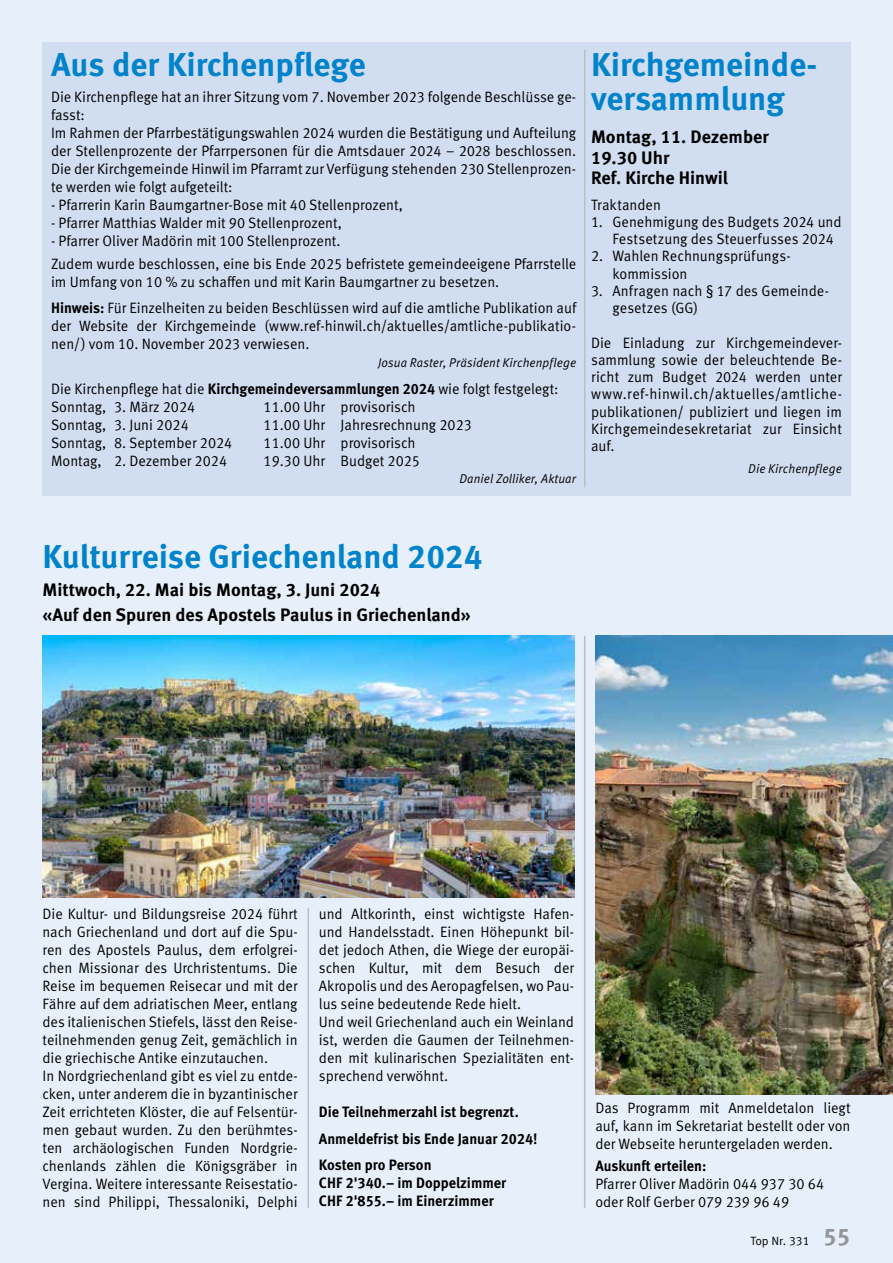
<style>
.page{position:relative;width:893px;height:1263px;background:#e7f0fa}
.page>*{position:absolute;margin:0;border:0;box-sizing:border-box;transform-origin:0 0}
.t1{font:700 33px/34.5px "Meta OT";color:#0083ca}
.t2{font:700 18px/20.2px "Meta OT";color:#000}
.t3{font:15px/18px "Meta OT";color:#000;scale:.95 1}
.t4{font:700 15px/26.5px "Meta OT";color:#000;scale:.95 1}
.t5{font:italic 12.75px "Meta OT";letter-spacing:.005em;color:#000;scale:.95 1}
.t6{font:12px "Meta OT";color:#000}
.s1{font-weight:700}
.s2{font-weight:700;font-size:24px;color:#939598}
</style>
<div class="page">
<hr style="left:308px;top:908px;width:1px;height:300px;background:#bcbec0">
<hr style="left:584px;top:636px;width:1px;height:572px;background:#bcbec0">
<div style="left:43px;top:43px;width:542px;height:453px;background:#d1ddf1"></div>
<img style="left:43px;top:636px;width:531px;height:261px">
<img style="left:595px;top:636px;width:298px;height:459px">
<div style="left:583px;top:43px;width:267px;height:453px;background:#d1ddf1"></div>
<hr style="left:584px;top:50px;width:1px;height:437px;background:#bcbec0">
<h1 class="t1" style="left:51px;top:48px;width:316px">Aus der Kirchenpflege</h1>
<p class="t3" style="left:51px;top:88px;width:554px">Die Kirchenpflege hat an ihrer Sitzung vom 7. November 2023 folgende Beschlüsse ge&shy;fasst:<br>Im Rahmen der Pfarrbestätigungswahlen 2024 wurden die Bestätigung und Aufteilung der Stellenprozente der Pfarrpersonen für die Amtsdauer 2024 – 2028 beschlossen.<br>Die der Kirchgemeinde Hinwil im Pfarramt zur Verfügung stehenden 230 Stellenprozen&shy;te werden wie folgt aufgeteilt:</p>
<p class="t3" style="left:51px;top:196px;width:372px">- Pfarrerin Karin Baumgartner-Bose mit 40 Stellenprozent,</p>
<p class="t3" style="left:51px;top:214px;width:308px">- Pfarrer Matthias Walder mit 90 Stellenprozent,</p>
<p class="t3" style="left:51px;top:230px;width:554px;line-height:22.2px">- Pfarrer Oliver Madörin mit 100 Stellenprozent.<br>Zudem wurde beschlossen, eine bis Ende 2025 befristete gemeindeeigene Pfarrstelle</p>
<p class="t3" style="left:51px;top:268px;width:554px;line-height:26.5px">im Umfang von 10 % zu schaffen und mit Karin Baumgartner zu besetzen.<br><span class="s1">Hinweis:</span> Für Einzelheiten zu beiden Beschlüssen wird auf die amtliche Publikation auf</p>
<p class="t3" style="left:51px;top:317px;width:554px">der Website der Kirchgemeinde (www.ref-hinwil.ch/aktuelles/amtliche-publikatio&shy;nen/) vom 10. November 2023 verwiesen.</p>
<p class="t5" style="left:378px;top:355px;width:210px">Josua Raster, Präsident Kirchenpflege</p>
<p class="t3" style="left:51px;top:380px;width:536px">Die Kirchenpflege hat die <span class="s1">Kirchgemeindeversammlungen 2024</span> wie folgt festgelegt:<br>Sonntag, 3. März 2024</p>
<p class="t3" style="left:264px;top:398px;width:161px">11.00 Uhr provisorisch</p>
<p class="t3" style="left:51px;top:416px;width:147px">Sonntag, 3. Juni 2024</p>
<p class="t3" style="left:264px;top:416px;width:221px">11.00 Uhr Jahresrechnung 2023</p>
<p class="t3" style="left:51px;top:434px;width:192px">Sonntag, 8. September 2024</p>
<p class="t3" style="left:264px;top:434px;width:161px">11.00 Uhr provisorisch</p>
<p class="t3" style="left:51px;top:452px;width:187px">Montag, 2. Dezember 2024</p>
<p class="t3" style="left:264px;top:452px;width:166px">19.30 Uhr Budget 2025</p>
<p class="t5" style="left:459px;top:471px;width:124px">Daniel Zolliker, Aktuar</p>
<h1 class="t1" style="left:591px;top:48px;width:228px">Kirchgemeinde&shy;versammlung</h1>
<p class="t2" style="left:591px;top:127px;width:179px">Montag, 11. Dezember<br>19.30 Uhr<br>Ref. Kirche Hinwil</p>
<p class="t3" style="left:591px;top:196px;width:75px">Traktanden</p>
<p class="t3" style="left:612px;top:213px;width:243px;line-height:17.2px;text-indent:-21px">1. Genehmigung des Budgets 2024 und<br>Festsetzung des Steuerfusses 2024</p>
<p class="t3" style="left:612px;top:248px;width:189px;line-height:17.2px;text-indent:-21px">2. Wahlen Rechnungsprüfungs&shy;kommission</p>
<p class="t3" style="left:612px;top:282px;width:230px;line-height:17.2px;text-indent:-21px">3. Anfragen nach § 17 des Gemeinde&shy;gesetzes (GG)</p>
<p class="t3" style="left:591px;top:334px;width:266px;line-height:17.2px;text-align:justify">Die Einladung zur Kirchgemeindever&shy;sammlung sowie der beleuchtende Be&shy;richt zum Budget 2024 werden unter www.ref-hinwil.ch/aktuelles/amtliche&shy;publikationen/ publiziert und liegen im Kirchgemeindesekretariat zur Einsicht auf.</p>
<p class="t5" style="left:748px;top:461px;width:100px">Die Kirchenpflege</p>
<h1 class="t1" style="left:43px;top:539px;width:442px">Kulturreise Griechenland 2024</h1>
<p class="t2" style="left:43px;top:578px;width:430px;line-height:24.5px">Mittwoch, 22. Mai bis Montag, 3. Juni 2024<br>«Auf den Spuren des Apostels Paulus in Griechenland»</p>
<p class="t3" style="left:43px;top:905px;width:270px">Die Kultur- und Bildungsreise 2024 führt nach Griechenland und dort auf die Spu&shy;ren des Apostels Paulus, dem erfolgrei&shy;chen Missionar des Urchristentums. Die Reise im bequemen Reisecar und mit der Fähre auf dem adriatischen Meer, entlang des italienischen Stiefels, lässt den Reise&shy;teilnehmenden genug Zeit, gemächlich in die griechische Antike einzutauchen.<br>In Nordgriechenland gibt es viel zu entde&shy;cken, unter anderem die in byzantinischer Zeit errichteten Klöster, die auf Felsentür&shy;men gebaut wurden. Zu den berühmtes&shy;ten archäologischen Funden Nordgrie&shy;chenlands zählen die Königsgräber in Vergina. Weitere interessante Reisestatio&shy;nen sind Philippi, Thessaloniki, Delphi</p>
<p class="t3" style="left:319px;top:905px;width:270px">und Altkorinth, einst wichtigste Hafen&shy;und Handelsstadt. Einen Höhepunkt bil&shy;det jedoch Athen, die Wiege der europäi&shy;schen Kultur, mit dem Besuch der Akropolis und des Aeropagfelsen, wo Pau&shy;lus seine bedeutende Rede hielt.<br>Und weil Griechenland auch ein Weinland ist, werden die Gaumen der Teilnehmen&shy;den mit kulinarischen Spezialitäten ent&shy;sprechend verwöhnt.</p>
<p class="t4" style="left:319px;top:1099px;width:232px">Die Teilnehmerzahl ist begrenzt.<br>Anmeldefrist bis Ende Januar 2024!<br>Kosten pro Person</p>
<p class="t4" style="left:319px;top:1174px;width:199px;line-height:18px">CHF 2'340.– im Doppelzimmer<br>CHF 2'855.– im Einerzimmer</p>
<p class="t3" style="left:595px;top:1099px;width:270px;text-align:justify">Das Programm mit Anmeldetalon liegt auf, kann im Sekretariat bestellt oder von der Webseite heruntergeladen werden.</p>
<p class="t4" style="left:595px;top:1153px;width:118px">Auskunft erteilen:</p>
<p class="t3" style="left:595px;top:1175px;width:242px">Pfarrer Oliver Madörin 044 937 30 64 oder Rolf Gerber 079 239 96 49</p>
<p class="t6" style="left:750px;top:1234px;width:102px">Top Nr. 331 <span class="s2">55</span></p>
</div>
